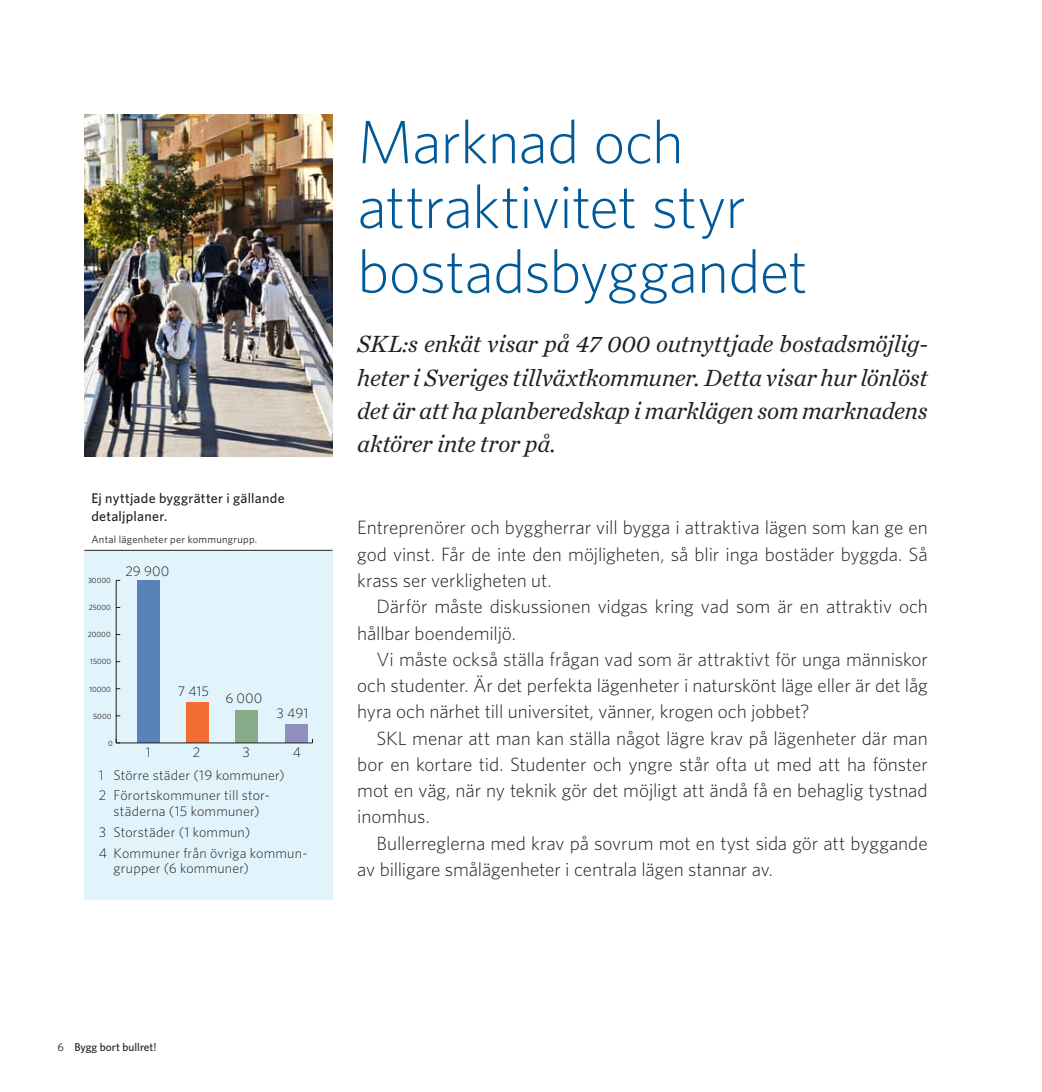
<style>
.page{position:relative;width:1042px;height:1092px;background:#fff}
.page>*{position:absolute;margin:0;border:0;box-sizing:border-box;transform-origin:0 0}
.t1{font:300 61.25px/64.8px "Whitney";letter-spacing:-.015em;color:#005999}
.t2{font:italic 24.5px/33.2px "Chronicle Text G1";letter-spacing:-.01em;color:#231f20;text-align:justify}
.t3{font:300 19.25px/26.2px "Whitney";letter-spacing:-.005em;color:#231f20;text-align:justify}
.t4{font:300 14px/20.7px "Whitney";letter-spacing:.02em;color:#231f20}
.t5{font:500 14px/17.5px "Whitney";letter-spacing:.02em;color:#231f20}
.t6{font:500 11.38px "Whitney";color:#231f20}
.t7{font:10.5px "Whitney";letter-spacing:.03em;color:#231f20}
.t8{font:7.7px "Whitney";color:#231f20}
.s1{font-weight:400}
</style>
<div class="page">
<img style="left:84px;top:114px;width:248px;height:342px">
<div style="left:84px;top:551px;width:248px;height:348px;background:#e1f4fc"></div>
<hr style="left:84px;top:550px;width:248px;height:1px;background:#231f20">
<hr style="left:116px;top:580px;width:1px;height:162px;background:#231f20">
<div style="left:285px;top:723px;width:23px;height:19px;background:#918fbe"></div>
<div style="left:235px;top:710px;width:23px;height:32px;background:#86ac89"></div>
<div style="left:186px;top:702px;width:23px;height:40px;background:#f36e31"></div>
<div style="left:137px;top:580px;width:23px;height:162px;background:#5983b8"></div>
<hr style="left:116px;top:742px;width:196px;height:1px;background:#231f20">
<p class="t5" style="left:91px;top:489px;width:195px">Ej nyttjade byggrätter i gällande detaljplaner.</p>
<p class="t7" style="left:91px;top:532px;width:167px">Antal lägenheter per kommungrupp.</p>
<p class="t8" style="left:88px;top:575px;width:24px">30000</p>
<p class="t8" style="left:89px;top:602px;width:24px">25000</p>
<p class="t8" style="left:88px;top:629px;width:24px">20000</p>
<p class="t8" style="left:90px;top:656px;width:22px">15000</p>
<p class="t8" style="left:89px;top:683px;width:23px">10000</p>
<p class="t8" style="left:93px;top:710px;width:20px">5000</p>
<p class="t8" style="left:108px;top:738px;width:6px">0</p>
<p class="t4" style="left:125px;top:560px;width:45px">29 900</p>
<p class="t4" style="left:178px;top:680px;width:33px">7 415</p>
<p class="t4" style="left:225px;top:687px;width:38px">6 000</p>
<p class="t4" style="left:277px;top:702px;width:33px">3 491</p>
<p class="t4" style="left:146px;top:741px;width:6px">1</p>
<p class="t4" style="left:193px;top:741px;width:9px">2</p>
<p class="t4" style="left:242px;top:741px;width:9px">3</p>
<p class="t4" style="left:293px;top:741px;width:10px">4</p>
<p class="t4" style="left:99px;top:764px;width:187px">1 Större städer (19 kommuner)<br>2 Förortskommuner till stor-</p>
<p class="t4" style="left:99px;top:800px;width:210px;text-indent:15px">städerna (15 kommuner)<br>3 Storstäder (1 kommun)<br>4 Kommuner från övriga kommun-</p>
<p class="t4" style="left:114px;top:857px;width:137px">grupper (6 kommuner)</p>
<h1 class="t1" style="left:357px;top:108px;width:452px">Marknad och attraktivitet styr bostadsbyggandet</h1>
<p class="t2" style="left:357px;top:326px;width:573px">SKL:s enkät visar på 47 000 outnyttjade bostadsmöjlig&shy;heter i Sveriges tillväxtkommuner. Detta visar hur lönlöst det är att ha planberedskap i marklägen som marknadens aktörer inte tror på.</p>
<p class="t3" style="left:357px;top:514px;width:572px">Entreprenörer och byggherrar vill bygga i attraktiva lägen som kan ge en god vinst. Får de inte den möjligheten, så blir inga bostäder byggda. Så krass ser verkligheten ut.</p>
<p class="t3" style="left:357px;top:592px;width:572px;text-indent:19px">Därför måste diskussionen vidgas kring vad som är en attraktiv och hållbar boendemiljö.</p>
<p class="t3" style="left:357px;top:645px;width:572px;text-indent:19px">Vi måste också ställa frågan vad som är attraktivt för unga människor och studenter. Är det perfekta lägenheter i naturskönt läge eller är det låg hyra och närhet till universitet, vänner, krogen och jobbet?</p>
<p class="t3" style="left:357px;top:724px;width:572px;text-indent:19px">SKL menar att man kan ställa något lägre krav på lägenheter där man bor en kortare tid. Studenter och yngre står ofta ut med att ha fönster mot en väg, när ny teknik gör det möjligt att ändå få en behaglig tystnad inomhus.</p>
<p class="t3" style="left:357px;top:829px;width:572px;text-indent:19px">Bullerreglerna med krav på sovrum mot en tyst sida gör att byggande av billigare smålägenheter i centrala lägen stannar av.</p>
<p class="t6" style="left:57px;top:1039px;width:101px"><span class="s1">6</span> Bygg bort bullret!</p>
</div>
